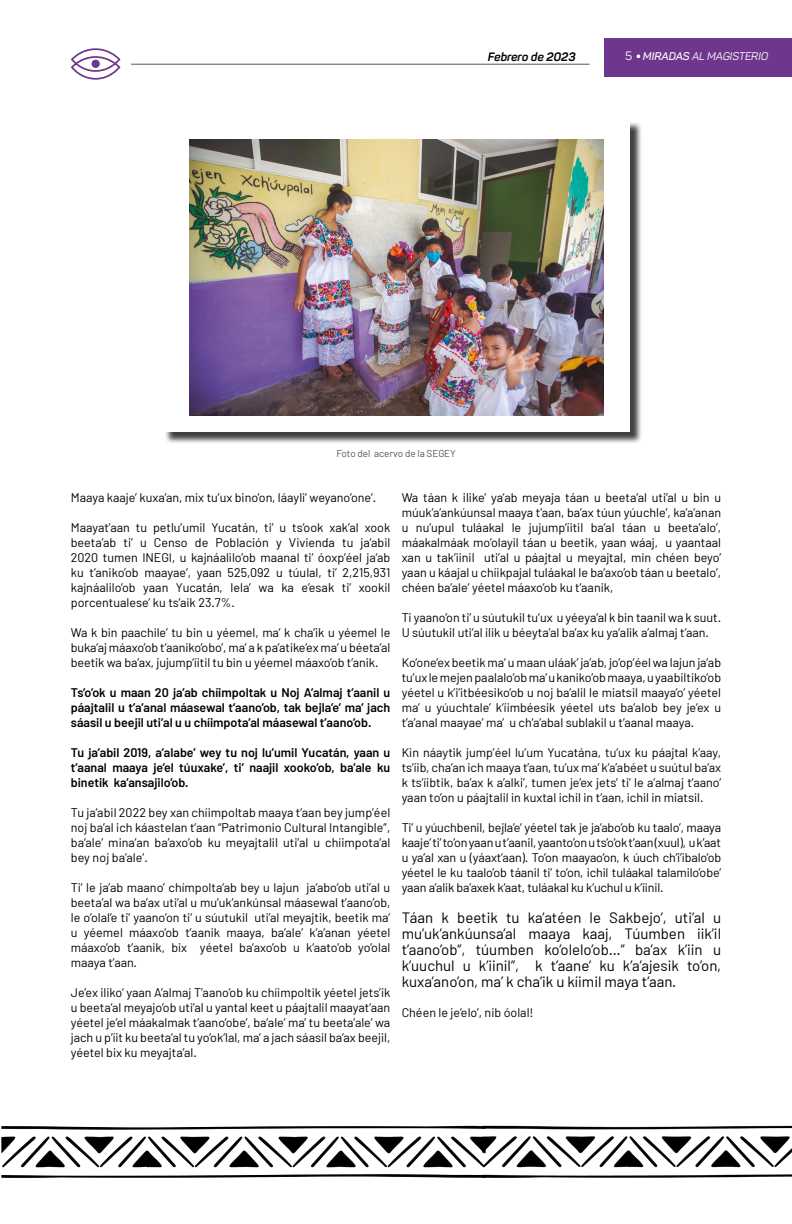
<style>
.page{position:relative;width:792px;height:1224px;background:#fff}
.page>*{position:absolute;margin:0;border:0;box-sizing:border-box;transform-origin:0 0}
.t1{font:15px/16px "Barlow";color:#000;text-align:justify}
.t2{font:12.5px/15px "Barlow";color:#000;text-align:justify}
.t3{font:600 12.5px/15px "Barlow";color:#000;text-align:justify}
.t4{font:italic 700 12px "Panton";color:#000}
.t5{font:italic 11px "Panton";color:#fff}
.t6{font:10px "Barlow";letter-spacing:-.01em;color:#575756}
.s1{font-style:normal;font-size:12px}
.s2{font-weight:600}
</style>
<div class="page">
<hr style="left:131px;top:64px;width:459px;height:1px;background:#575756">
<div style="left:604px;top:39px;width:188px;height:38px;background:#6e368c"></div>
<svg style="left:637px;top:54px;width:3px;height:4px"></svg>
<svg style="left:71px;top:48px;width:50px;height:32px"></svg>
<div style="left:92px;top:60px;width:8px;height:8px;background:#6e368c;border-radius:50%"></div>
<div style="left:164px;top:122px;width:479px;height:322px;background:#000;opacity:.75"></div>
<div style="left:162px;top:120px;width:468px;height:312px;background:#fff"></div>
<img style="left:189px;top:139px;width:415px;height:276px">
<img style="left:1px;top:1125px;width:480px;height:53px">
<img style="left:481px;top:1125px;width:311px;height:53px">
<p class="t4" style="left:488px;top:49px;width:89px">Febrero de 2023</p>
<p class="t5" style="left:625px;top:50px;width:145px"><span class="s1">5</span> <span class="s2">MIRADAS</span> AL MAGISTERIO</p>
<p class="t6" style="left:336px;top:447px;width:121px">Foto del acervo de la SEGEY</p>
<p class="t2" style="left:402px;top:489px;width:321px">Wa táan k ilike’ ya’ab meyaja táan u beeta’al uti’al u bin u múuk’a’ankúunsal maaya t’aan, ba’ax túun yúuchle’, ka’a’anan u nu’upul tuláakal le jujump’íitil ba’al táan u beeta’alo’, máakalmáak mo’olayil táan u beetik, yaan wáaj, u yaantaal xan u tak’iinil uti’al u páajtal u meyajtal, min chéen beyo’ yaan u káajal u chíikpajal tuláakal le ba’axo’ob táan u beetalo’, chéen ba’ale’ yéetel máaxo’ob ku t’aanik,</p>
<p class="t2" style="left:402px;top:609px;width:321px">Ti yaano’on ti’ u súutukil tu’ux u yéeya’al k bin taanil wa k suut.<br>U súutukil uti’al ilik u béeyta’al ba’ax ku ya’alik a’almaj t’aan.</p>
<p class="t2" style="left:402px;top:654px;width:321px">Ko’one’ex beetik ma’ u maan uláak’ ja’ab, jo’op’éel wa lajun ja’ab tu’ux le mejen paalalo’ob ma’ u kaniko’ob maaya, u yaabiltiko’ob yéetel u k’i’itbéesiko’ob u noj ba’alil le miatsil maaya’o’ yéetel ma’ u yúuchtale’ k’íimbéesik yéetel uts ba’alob bey je’ex u t’a’anal maayae’ ma’ u ch’a’abal sublakil u t’aanal maaya.</p>
<p class="t2" style="left:402px;top:744px;width:321px">Kin náaytik jump’éel lu’um Yucatána, tu’ux ku páajtal k’aay, ts’íib, cha’an ich maaya t’aan, tu’ux ma’ k’a’abéet u suútul ba’ax k ts’íibtik, ba’ax k a’alki’, tumen je’ex jets’ ti’ le a’almaj t’aano’ yaan to’on u páajtalil in kuxtal ichil in t’aan, ichil in miatsil.</p>
<p class="t2" style="left:402px;top:819px;width:321px">Ti’ u yúuchbenil, bejla’e’ yéetel tak je ja’abo’ob ku taalo’, maaya kaaje’ ti’ to’on yaan u t’aanil, yaanto’on u ts’o’ok t’aan (xuul), u k’aat u ya’al xan u (yáaxt’aan). To’on maayao’on, k úuch ch’i’ibalo’ob yéetel le ku taalo’ob táanil ti’ to’on, ichil tuláakal talamilo’obe’ yaan a’alik ba’axek k’aat, tuláakal ku k’uchul u k’iinil.</p>
<p class="t1" style="left:402px;top:909px;width:321px">Táan k beetik tu ka’atéen le Sakbejo’, uti’al u mu’uk’ankúunsa’al maaya kaaj, Túumben iik’il t’aano’ob”, túumben ko’olelo’ob…” ba’ax k’iin u k’uuchul u k’iinil”, k t’aane’ ku k’a’ajesik to’on, kuxa’ano’on, ma’ k cha’ik u kíimil maya t’aan.</p>
<p class="t2" style="left:402px;top:1004px;width:133px">Chéen le je’elo’, nib óolal!</p>
<p class="t2" style="left:71px;top:490px;width:307px">Maaya kaaje’ kuxa’an, mix tu’ux bino’on, láayli’ weyano’one’.</p>
<p class="t2" style="left:71px;top:520px;width:321px">Maayat’aan tu petlu’umil Yucatán, ti’ u ts’ook xak’al xook beeta’ab ti’ u Censo de Población y Vivienda tu ja’abil 2020 tumen INEGI, u kajnáalilo’ob maanal ti’ óoxp’éel ja’ab ku t’aniko’ob maayae’, yaan 525,092 u túulal, ti’ 2,215,931 kajnáalilo’ob yaan Yucatán, lela’ wa ka e’esak ti’ xookil porcentualese’ ku ts’aik 23.7%.</p>
<p class="t2" style="left:71px;top:625px;width:321px">Wa k bin paachile’ tu bin u yéemel, ma’ k cha’ik u yéemel le buka’aj máaxo’ob t’aaniko’obo’, ma’ a k pa’atike’ex ma’ u béeta’al beetik wa ba’ax, jujump’íitil tu bin u yéemel máaxo’ob t’anik.</p>
<p class="t3" style="left:71px;top:685px;width:321px">Ts’o’ok u maan 20 ja’ab chíimpoltak u Noj A’almaj t’aanil u páajtalil u t’a’anal máasewal t’aano’ob, tak bejla’e’ ma’ jach sáasil u beejil uti’al u u chíimpota’al máasewal t’aano’ob.</p>
<p class="t3" style="left:71px;top:745px;width:321px">Tu ja’abil 2019, a’alabe’ wey tu noj lu’umil Yucatán, yaan u t’aanal maaya je’el túuxake’, ti’ naajil xooko’ob, ba’ale ku binetik ka’ansajilo’ob.</p>
<p class="t2" style="left:71px;top:805px;width:321px">Tu ja’abil 2022 bey xan chíimpoltab maaya t’aan bey jump’éel noj ba’al ich káastelan t’aan “Patrimonio Cultural Intangible”, ba’ale’ mina’an ba’axo’ob ku meyajtalil uti’al u chíimpota’al bey noj ba’ale’.</p>
<p class="t2" style="left:71px;top:880px;width:321px">Ti’ le ja’ab maano’ chímpolta’ab bey u lajun ja’abo’ob uti’al u beeta’al wa ba’ax uti’al u mu’uk’ankúnsal máasewal t’aano’ob, le o’olal’e ti’ yaano’on ti’ u súutukil uti’al meyajtik, beetik ma’ u yéemel máaxo’ob t’aanik maaya, ba’ale’ k’a’anan yéetel máaxo’ob t’aanik, bix yéetel ba’axo’ob u k’aato’ob yo’olal maaya t’aan.</p>
<p class="t2" style="left:71px;top:985px;width:321px">Je’ex iliko’ yaan A’almaj T’aano’ob ku chíimpoltik yéetel jets’ik u beeta’al meyajo’ob uti’al u yantal keet u páajtalil maayat’aan yéetel je’el máakalmak t’aano’obe’, ba’ale’ ma’ tu beeta’ale’ wa jach u p’íit ku beeta’al tu yo’ok’lal, ma’ a jach sáasil ba’ax beejil, yéetel bix ku meyajta’al.</p>
</div>
